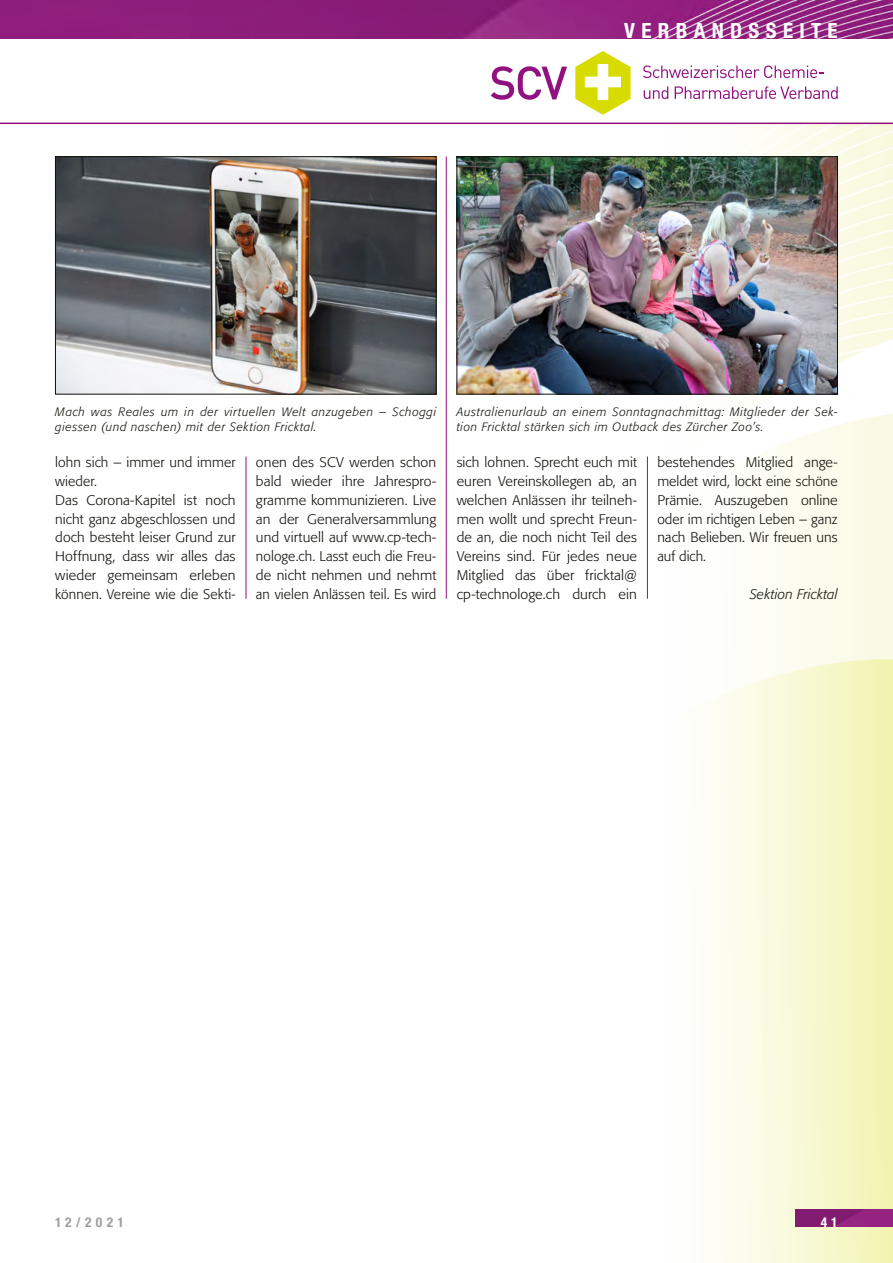
<style>
.page{position:relative;width:893px;height:1263px;background:#fff}
.page>*{position:absolute;margin:0;border:0;box-sizing:border-box;transform-origin:0 0}
.t1{font:700 condensed 21px "Helvetica Neue LT Std";letter-spacing:.3em;color:#fff}
.t2{font:300 13.8px/18.8px "Formata";letter-spacing:.005em;color:#12120d}
.t3{font:300 13.8px/18.8px "Formata";letter-spacing:.005em;color:#12120d;text-align:justify;scale:1.04 1}
.t4{font:italic 300 13.8px "Formata";letter-spacing:.01em;color:#12120d}
.t5{font:700 condensed 13.5px "Helvetica Neue LT Std";letter-spacing:.315em;color:#9d9e9e}
.t6{font:700 condensed 13.5px "Helvetica Neue LT Std";color:#fff}
.t7{font:italic 300 12px/15px "Formata";letter-spacing:.05em;color:#12120d}
</style>
<div class="page">
<img style="left:0;top:0;width:893px;height:38px">
<img style="left:658px;top:124px;width:235px;height:1139px">
<img style="left:795px;top:1210px;width:98px;height:17px">
<hr style="left:0;top:123px;width:893px;height:1px;background:#911180">
<svg style="left:643px;top:65px;width:181px;height:13px"></svg>
<svg style="left:644px;top:86px;width:24px;height:13px"></svg>
<svg style="left:675px;top:86px;width:163px;height:13px"></svg>
<svg style="left:491px;top:66px;width:76px;height:34px"></svg>
<svg style="left:575px;top:51px;width:55px;height:64px"></svg>
<img style="left:57px;top:158px;width:377px;height:234px">
<div style="left:55px;top:156px;width:381px;height:238px;border:1px solid #12120d"></div>
<img style="left:459px;top:158px;width:377px;height:234px">
<div style="left:457px;top:156px;width:381px;height:238px;border:1px solid #12120d"></div>
<hr style="left:246px;top:457px;width:1px;height:142px;background:#911180">
<hr style="left:446px;top:156px;width:1px;height:443px;background:#911180">
<hr style="left:647px;top:457px;width:1px;height:142px;background:#911180">
<h1 class="t1" style="left:624px;top:18px;width:215px">VERBANDSSEITE</h1>
<p class="t7" style="left:55px;top:404px;width:382px">Mach was Reales um in der virtuellen Welt anzugeben – Schoggi giessen (und naschen) mit der Sektion Fricktal.</p>
<p class="t7" style="left:457px;top:404px;width:382px">Australienurlaub an einem Sonntagnachmittag: Mitglieder der Sek&shy;tion Fricktal stärken sich im Outback des Zürcher Zoo’s.</p>
<p class="t2" style="left:55px;top:453px;width:182px">lohn sich – immer und immer wieder.<br>Das Corona-Kapitel ist noch nicht ganz abgeschlossen und doch besteht leiser Grund zur<br>Hoffnung, dass wir alles das wieder gemeinsam erleben können. Vereine wie die Sekti-</p>
<p class="t3" style="left:256px;top:453px;width:175px">onen des SCV werden schon bald wieder ihre Jahrespro&shy;gramme kommunizieren. Live an der Generalversammlung und virtuell auf www.cp-tech&shy;nologe.ch. Lasst euch die Freu&shy;de nicht nehmen und nehmt an vielen Anlässen teil. Es wird</p>
<p class="t2" style="left:457px;top:453px;width:182px;text-align:justify">sich lohnen. Sprecht euch mit euren Vereinskollegen ab, an welchen Anlässen ihr teilneh&shy;men wollt und sprecht Freun&shy;de an, die noch nicht Teil des Vereins sind. Für jedes neue Mitglied das über fricktal@ cp-technologe.ch durch ein</p>
<p class="t3" style="left:657px;top:453px;width:175px">bestehendes Mitglied ange&shy;meldet wird, lockt eine schöne Prämie. Auszugeben online oder im richtigen Leben – ganz nach Belieben. Wir freuen uns auf dich.</p>
<p class="t4" style="left:750px;top:586px;width:89px">Sektion Fricktal</p>
<p class="t5" style="left:55px;top:1214px;width:70px">12/2021</p>
<p class="t6" style="left:821px;top:1214px;width:18px">4 1</p>
</div>
